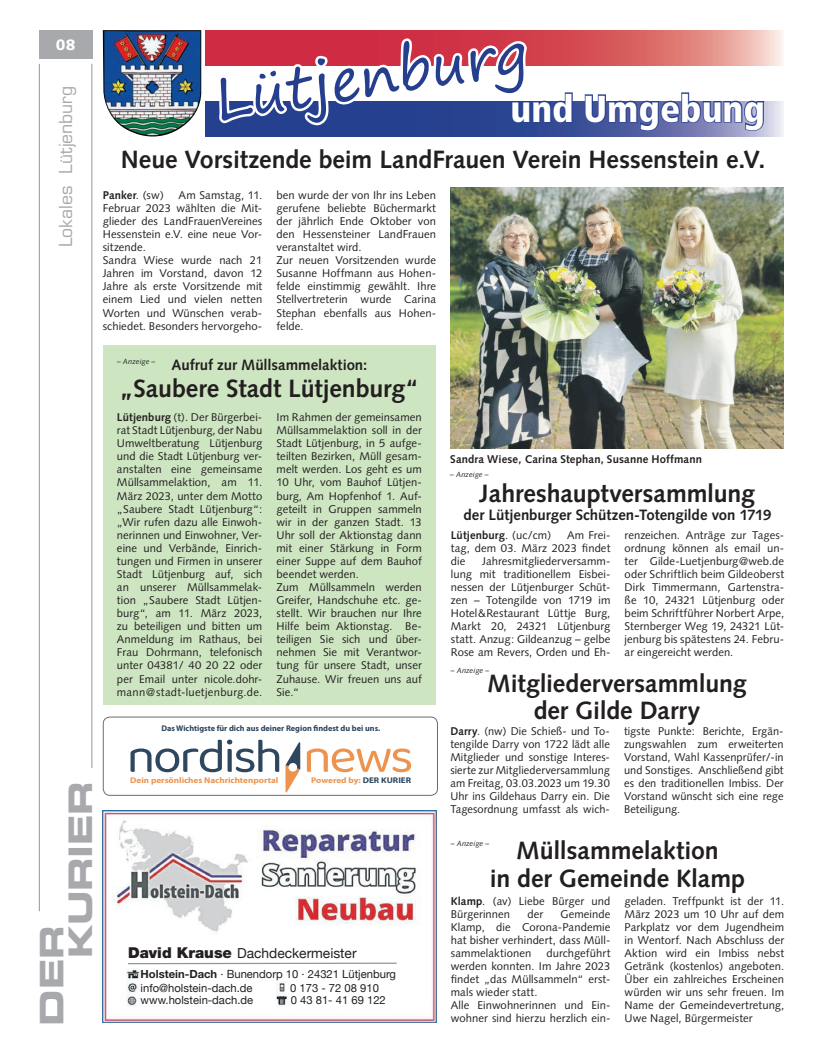
<style>
.page{position:relative;width:819px;height:1053px;background:#fff}
.page>*{position:absolute;margin:0;border:0;box-sizing:border-box;transform-origin:0 0}
.t1{font:57.5px "Segoe Print";color:#253f8e}
.t2{font:900 condensed 37.5px "Frutiger LT Std";color:#fff}
.t3{font:32.5px/28.9px "Eurostile LT Std Bold Ex 2";letter-spacing:-.01em;color:#a8a9ad}
.t4{font:700 25px/27.5px "Syntax LT Std";letter-spacing:-.005em;color:#231f20;text-align:center}
.t5{font:17.5px "Eurostile LT Std";letter-spacing:-.005em;color:#a8a9ad}
.t6{font:700 15px "Syntax LT Std";letter-spacing:-.005em;color:#231f20}
.t7{font:900 15px "Syntax LT Std";color:#fff}
.t8{font:13.75px "Helvetica Neue";color:#231f20}
.t9{font:11.25px/13px "Syntax";letter-spacing:.005em;color:#231f20;text-align:justify}
.t10{font:11.25px/13.5px "Helvetica Neue";color:#231f20}
.t11{font:700 11.25px "Syntax LT Std";letter-spacing:.01em;color:#231f20}
.t12{font:700 11.25px "Syntax";letter-spacing:.01em;color:#231f20}
.t13{font:700 8.25px "Myriad Pro";color:#ed934d;scale:1.1 1}
.t14{font:700 8.25px "Myriad Pro";color:#2c445d}
.t15{font:italic 7.5px "Syntax LT Std";letter-spacing:.015em;color:#231f20}
.s1{font-weight:400}
.s2{font-weight:700}
.s3{color:#2e475f}
.s4{font-weight:900;font-size:15px}
</style>
<div class="page">
<div style="left:103px;top:345px;width:332px;height:359px;background:#cde5c1"></div>
<hr style="left:39px;top:64px;width:1px;height:847px;background:#939598">
<hr style="left:92px;top:64px;width:1px;height:703px;background:#939598">
<div style="left:39px;top:30px;width:53px;height:29px;background:#a8a9ad"></div>
<img style="left:103px;top:810px;width:333px;height:212px">
<div style="left:140px;top:967px;width:135px;height:38px;background:#fff"></div>
<div style="left:268px;top:966px;width:136px;height:14px;background:#fff"></div>
<div style="left:289px;top:979px;width:121px;height:29px;background:#fff"></div>
<div style="left:122px;top:943px;width:274px;height:24px;background:#fff"></div>
<svg style="left:128px;top:961px;width:270px;height:3px"></svg>
<svg style="left:206px;top:101px;width:577px;height:35px;background:#808aba"></svg>
<svg style="left:206px;top:30px;width:577px;height:36px;background:#dd7173"></svg>
<svg style="left:583px;top:92px;width:182px;height:40px"></svg>
<img style="left:103px;top:30px;width:98px;height:106px">
<svg style="left:214px;top:36px;width:360px;height:100px"></svg>
<img style="left:450px;top:187px;width:333px;height:261px">
<div style="left:103px;top:716px;width:335px;height:79px;border:1px solid #6c6d70;border-radius:7px"></div>
<svg style="left:130px;top:739px;width:149px;height:33px"></svg>
<svg style="left:307px;top:748px;width:104px;height:24px"></svg>
<svg style="left:285px;top:742px;width:15px;height:50px"></svg>
<p class="t7" style="left:56px;top:36px;width:21px">08</p>
<p class="t5" style="left:55px;top:247px;width:163px;rotate:-90deg">Lokales Lütjenburg</p>
<p class="t1" style="left:207px;top:50px;width:317px;rotate:-9deg">Lütjenburg</p>
<p class="t2" style="left:510px;top:86px;width:256px">und Umgebung</p>
<p class="t4" style="left:121px;top:145px;width:646px">Neue Vorsitzende beim LandFrauen Verein Hessenstein e.V.</p>
<p class="t9" style="left:103px;top:188px;width:161px;text-align:left;text-indent:76px">Am Samstag, 11.<br>Februar 2023 wählten die Mit&shy;glieder des LandFrauenVereines<br>Hessenstein e.V. eine neue Vor&shy;sitzende.<br>Sandra Wiese wurde nach 21<br>Jahren im Vorstand, davon 12<br>Jahre als erste Vorsitzende mit einem Lied und vielen netten<br>Worten und Wünschen verab&shy;schiedet. Besonders hervorgeho-</p>
<p class="t9" style="left:276px;top:188px;width:161px;text-align:left">ben wurde der von Ihr ins Leben gerufene beliebte Büchermarkt der jährlich Ende Oktober von den Hessensteiner LandFrauen veranstaltet wird.<br>Zur neuen Vorsitzenden wurde<br>Susanne Hoffmann aus Hohen&shy;felde einstimmig gewählt. Ihre<br>Stellvertreterin wurde Carina<br>Stephan ebenfalls aus Hohen&shy;felde.</p>
<p class="t12" style="left:103px;top:188px;width:63px">Panker<span class="s1">. (sw)</span></p>
<p class="t3" style="left:37px;top:958px;width:179px;text-indent:-67px;rotate:-90deg">DER<br>KURIER</p>
<p class="t6" style="left:171px;top:356px;width:197px">Aufruf zur Müllsammelaktion:</p>
<p class="t4" style="left:120px;top:375px;width:301px">„Saubere Stadt Lütjenburg“</p>
<p class="t9" style="left:117px;top:411px;width:147px"><span class="s2">Lütjenburg</span> (t). Der Bürgerbei&shy;rat Stadt Lütjenburg, der Nabu Umweltberatung Lütjenburg und die Stadt Lütjenburg ver&shy;anstalten eine gemeinsame Müllsammelaktion, am 11.<br>März 2023, unter dem Motto „Saubere Stadt Lütjenburg“: „Wir rufen dazu alle Einwoh&shy;nerinnen und Einwohner, Ver&shy;eine und Verbände, Einrich&shy;tungen und Firmen in unserer Stadt Lütjenburg auf, sich an unserer Müllsammelak&shy;tion „Saubere Stadt Lütjen&shy;burg“, am 11. März 2023, zu beteiligen und bitten um Anmeldung im Rathaus, bei Frau Dohrmann, telefonisch unter 04381/ 40 20 22 oder per Email unter nicole.dohr&shy;mann@stadt-luetjenburg.de.</p>
<p class="t9" style="left:276px;top:411px;width:147px;text-align:left">Im Rahmen der gemeinsamen<br>Müllsammelaktion soll in der<br>Stadt Lütjenburg, in 5 aufge&shy;teilten Bezirken, Müll gesam&shy;melt werden. Los geht es um<br>10 Uhr, vom Bauhof Lütjen&shy;burg, Am Hopfenhof 1. Auf&shy;geteilt in Gruppen sammeln wir in der ganzen Stadt. 13<br>Uhr soll der Aktionstag dann mit einer Stärkung in Form einer Suppe auf dem Bauhof beendet werden.<br>Zum Müllsammeln werden<br>Greifer, Handschuhe etc. ge&shy;stellt. Wir brauchen nur Ihre<br>Hilfe beim Aktionstag. Be&shy;teiligen Sie sich und über&shy;nehmen Sie mit Verantwor&shy;tung für unsere Stadt, unser<br>Zuhause. Wir freuen uns auf<br>Sie.“</p>
<p class="t15" style="left:117px;top:357px;width:40px">– Anzeige –</p>
<p class="t14" style="left:161px;top:723px;width:220px">Das Wichtigste für dich aus deiner Region findest du bei uns.</p>
<p class="t13" style="left:130px;top:775px;width:136px">Dein persönliches Nachrichtenportal</p>
<p class="t13" style="left:311px;top:775px;width:92px">Powered by: <span class="s3">DER KURIER</span></p>
<p class="t8" style="left:128px;top:942px;width:230px"><span class="s4">David Krause</span> Dachdeckermeister</p>
<p class="t10" style="left:141px;top:967px;width:257px"><span class="s2">Holstein-Dach</span> · Bunendorp 10 · 24321 Lütjenburg info@holstein-dach.de</p>
<p class="t10" style="left:290px;top:981px;width:90px">0 173 - 72 08 910</p>
<p class="t10" style="left:141px;top:993px;width:114px">www.holstein-dach.de</p>
<p class="t10" style="left:291px;top:993px;width:97px">0 43 81- 41 69 122</p>
<p class="t11" style="left:450px;top:452px;width:253px">Sandra Wiese, Carina Stephan, Susanne Hoffmann</p>
<p class="t15" style="left:450px;top:470px;width:40px">– Anzeige –</p>
<p class="t4" style="left:480px;top:480px;width:276px">Jahreshauptversammlung</p>
<p class="t6" style="left:463px;top:506px;width:309px">der Lütjenburger Schützen-Totengilde von 1719</p>
<p class="t12" style="left:451px;top:528px;width:102px">Lütjenburg<span class="s1">. (uc/cm)</span></p>
<p class="t9" style="left:624px;top:528px;width:161px">renzeichen. Anträge zur Tages&shy;ordnung können als email un&shy;ter Gilde-Luetjenburg@web.de oder Schriftlich beim Gildeoberst Dirk Timmermann, Gartenstra&shy;ße 10, 24321 Lütjenburg oder beim Schriftführer Norbert Arpe, Sternberger Weg 19, 24321 Lüt&shy;jenburg bis spätestens 24. Febru&shy;ar eingereicht werden.</p>
<p class="t9" style="left:451px;top:528px;width:161px;text-indent:116px">Am Frei&shy;tag, dem 03. März 2023 findet die</p>
<p class="t9" style="left:451px;top:554px;width:161px;text-indent:31px">Jahresmitgliederversamm&shy;lung mit traditionellem Eisbei&shy;nessen der Lütjenburger Schüt&shy;zen – Totengilde von 1719 im Hotel&amp;Restaurant Lüttje Burg, Markt 20, 24321 Lütjenburg statt. Anzug: Gildeanzug – gelbe Rose am Revers, Orden und Eh-</p>
<p class="t15" style="left:451px;top:666px;width:40px">– Anzeige –</p>
<p class="t4" style="left:487px;top:669px;width:261px">Mitgliederversammlung der Gilde Darry</p>
<p class="t9" style="left:450px;top:724px;width:161px"><span class="s2">Darry</span>. (nw) Die Schieß- und To&shy;tengilde Darry von 1722 lädt alle Mitglieder und sonstige Interes&shy;sierte zur Mitgliederversammlung am Freitag, 03.03.2023 um 19.30<br>Uhr ins Gildehaus Darry ein. Die Tagesordnung umfasst als wich-</p>
<p class="t9" style="left:624px;top:724px;width:161px">tigste Punkte: Berichte, Ergän&shy;zungswahlen zum erweiterten Vorstand, Wahl Kassenprüfer/-in und Sonstiges. Anschließend gibt es den traditionellen Imbiss. Der Vorstand wünscht sich eine rege Beteiligung.</p>
<p class="t4" style="left:490px;top:836px;width:257px">Müllsammelaktion<br>in der Gemeinde Klamp</p>
<p class="t9" style="left:451px;top:894px;width:161px"><span class="s2">Klamp</span>. (av) Liebe Bürger und<br>Bürgerinnen</p>
<p class="t15" style="left:451px;top:838px;width:40px">– Anzeige –</p>
<p class="t9" style="left:624px;top:894px;width:161px">geladen. Treffpunkt ist der 11.<br>März 2023 um 10 Uhr auf dem Parkplatz vor dem Jugendheim in Wentorf. Nach Abschluss der Aktion wird ein Imbiss nebst Getränk (kostenlos) angeboten.<br>Über ein zahlreiches Erscheinen würden wir uns sehr freuen. Im Name der Gemeindevertretung, Uwe Nagel, Bürgermeister</p>
<p class="t9" style="left:451px;top:907px;width:161px;text-indent:109px">Gemeinde Klamp, die Corona-Pandemie hat bisher verhindert, dass Müll&shy;sammelaktionen</p>
<p class="t9" style="left:527px;top:907px;width:17px">der</p>
<p class="t9" style="left:451px;top:946px;width:161px;text-align:left;text-indent:96px">durchgeführt werden konnten. Im Jahre 2023 findet „das Müllsammeln“ erst&shy;mals wieder statt.<br>Alle Einwohnerinnen und Ein&shy;wohner sind hierzu herzlich ein-</p>
</div>
